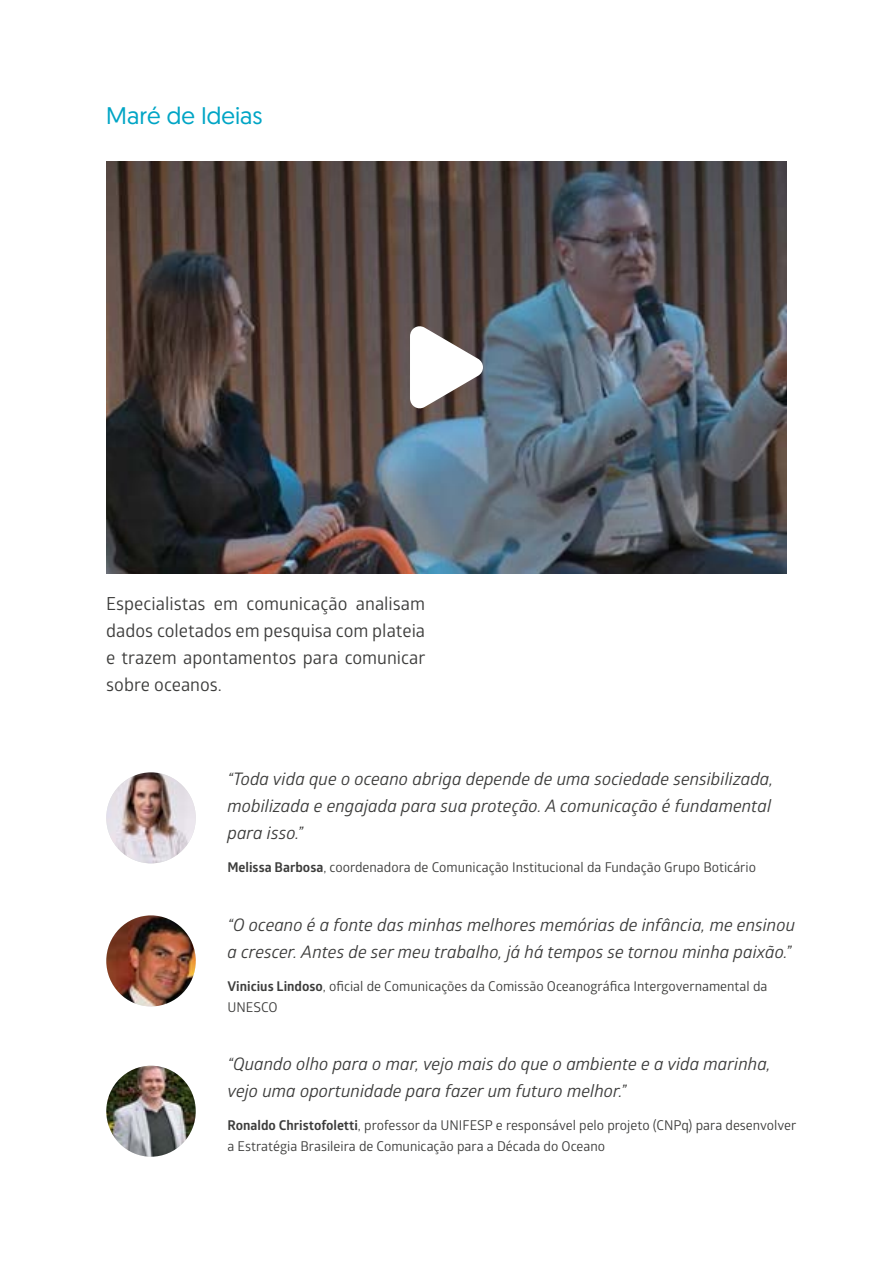
<style>
.page{position:relative;width:893px;height:1263px;background:#fff}
.page>*{position:absolute;margin:0;border:0;box-sizing:border-box;transform-origin:0 0}
.t1{font:24px "Geomanist";color:#00a5c5}
.t2{font:18px/27px "Glober";color:#3c3c3b;text-align:justify}
.t3{font:italic 17.25px/27px "Glober";color:#3c3c3b}
.t4{font:13.5px/21px "Glober";color:#3c3c3b}
.s1{font-weight:700}
</style>
<div class="page">
<img style="left:106px;top:161px;width:681px;height:412px">
<svg style="left:410px;top:324px;width:73px;height:87px"></svg>
<img style="left:106px;top:772px;width:90px;height:91px">
<img style="left:106px;top:1066px;width:90px;height:91px">
<img style="left:106px;top:915px;width:90px;height:91px">
<h1 class="t1" style="left:106px;top:100px;width:158px">Maré de Ideias</h1>
<p class="t2" style="left:106px;top:590px;width:321px">Especialistas em comunicação analisam dados coletados em pesquisa com plateia e trazem apontamentos para comunicar sobre oceanos.</p>
<p class="t3" style="left:227px;top:765px;width:547px">“Toda vida que o oceano abriga depende de uma sociedade sensibilizada, mobilizada e engajada para sua proteção. A comunicação é fundamental para isso.”</p>
<p class="t4" style="left:227px;top:856px;width:530px"><span class="s1">Melissa Barbosa</span>, coordenadora de Comunicação Institucional da Fundação Grupo Boticário</p>
<p class="t3" style="left:227px;top:910px;width:569px">“O oceano é a fonte das minhas melhores memórias de infância, me ensinou a crescer. Antes de ser meu trabalho, já há tempos se tornou minha paixão.”</p>
<p class="t4" style="left:227px;top:975px;width:541px"><span class="s1">Vinicius Lindoso</span>, oficial de Comunicações da Comissão Oceanográfica Intergovernamental da<br>UNESCO</p>
<p class="t3" style="left:227px;top:1050px;width:545px">“Quando olho para o mar, vejo mais do que o ambiente e a vida marinha, vejo uma oportunidade para fazer um futuro melhor.”</p>
<p class="t4" style="left:227px;top:1114px;width:570px"><span class="s1">Ronaldo Christofoletti</span>, professor da UNIFESP e responsável pelo projeto (CNPq) para desenvolver a Estratégia Brasileira de Comunicação para a Década do Oceano</p>
</div>
